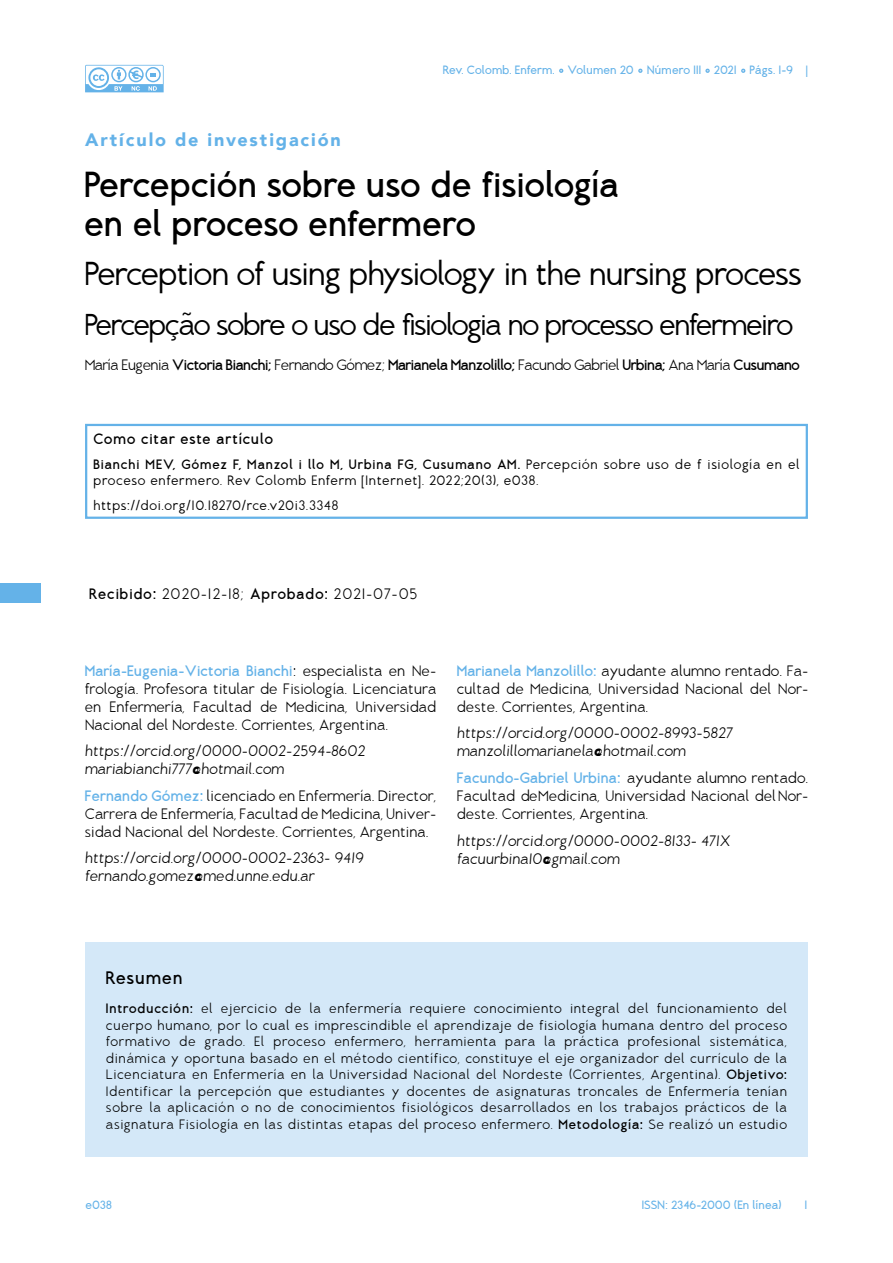
<style>
.page{position:relative;width:893px;height:1263px;background:#fff}
.page>*{position:absolute;margin:0;border:0;box-sizing:border-box;transform-origin:0 0}
.t1{font:700 36px/39px "Brixton";letter-spacing:.04em;color:#000}
.t2{font:33px "Brixton";letter-spacing:.01em;color:#000}
.t3{font:30px "Brixton";letter-spacing:-.005em;color:#000}
.t4{font:900 18px "Avenir";letter-spacing:.105em;color:#64b2e8}
.t5{font:700 18px "Brixton";letter-spacing:.09em;color:#000}
.t6{font:300 15px/18px "Brixton";letter-spacing:.05em;color:#000;text-align:justify}
.t7{font:italic 300 15px/18px "Brixton";letter-spacing:.05em;color:#000}
.t8{font:700 15px "Brixton";letter-spacing:.01em;color:#000}
.t9{font:300 15px "Brixton";letter-spacing:.1em;color:#000}
.t10{font:700 15px "Brixton";letter-spacing:.095em;color:#000}
.t11{font:300 13.5px/16.5px "Brixton";letter-spacing:.09em;color:#000;text-align:justify}
.t12{font:13.5px/16.5px "Brixton";letter-spacing:.09em;color:#000}
.t13{font:500 12px "Brixton";letter-spacing:.04em;color:#64b2e8}
.s1{font-weight:300}
.s2{font-weight:700}
.s3{font-weight:700;color:#64b2e8}
</style>
<div class="page">
<svg style="left:85px;top:65px;width:79px;height:27px"></svg>
<div style="left:0;top:583px;width:41px;height:19px;background:#64b2e8"></div>
<div style="left:85px;top:424px;width:723px;height:95px;border:2px solid #64b2e8"></div>
<div style="left:85px;top:942px;width:723px;height:215px;background:#d4e8f8"></div>
<p class="t13" style="left:443px;top:63px;width:366px">Rev. Colomb. Enferm. <span class="s1">•</span> Volumen 20 <span class="s1">•</span> Número III <span class="s1">•</span> 2021 <span class="s1">•</span> Págs. 1-9 |</p>
<h3 class="t4" style="left:85px;top:124px;width:257px">Artículo de investigación</h3>
<h1 class="t1" style="left:85px;top:166px;width:535px">Percepción sobre uso de fisiología en el proceso enfermero</h1>
<h2 class="t2" style="left:85px;top:254px;width:718px">Perception of using physiology in the nursing process</h2>
<h3 class="t3" style="left:85px;top:307px;width:709px">Percepção sobre o uso de fisiologia no processo enfermeiro</h3>
<p class="t8" style="left:85px;top:356px;width:716px"><span class="s1">María Eugenia</span> Victoria Bianchi; <span class="s1">Fernando Gómez;</span> Marianela Manzolillo; <span class="s1">Facundo Gabriel</span> Urbina; <span class="s1">Ana María</span> Cusumano</p>
<p class="t10" style="left:94px;top:430px;width:181px">Como citar este artículo</p>
<p class="t12" style="left:94px;top:456px;width:707px"><span class="s2">Bianchi MEV, Gómez F, Manzol i llo M, Urbina FG, Cusumano AM.</span> Percepción sobre uso de f isiología en el proceso enfermero. Rev Colomb Enferm [Internet]. 2022;20(3), e038.</p>
<p class="t12" style="left:94px;top:497px;width:246px">https://doi.org/10.18270/rce.v20i3.3348</p>
<p class="t9" style="left:90px;top:585px;width:329px"><span class="s2">Recibido:</span> 2020-12-18; <span class="s2">Aprobado:</span> 2021-07-05</p>
<p class="t6" style="left:85px;top:662px;width:352px"><span class="s3">María-Eugenia-Victoria Bianchi</span>: especialista en Ne&shy;frología. Profesora titular de Fisiología. Licenciatura en Enfermería, Facultad de Medicina, Universidad Nacional del Nordeste. Corrientes, Argentina.</p>
<p class="t7" style="left:85px;top:742px;width:281px">https://orcid.org/0000-0002-2594-8602 mariabianchi777@hotmail.com</p>
<p class="t6" style="left:85px;top:787px;width:352px"><span class="s3">Fernando Gómez:</span> licenciado en Enfermería. Director, Carrera de Enfermería, Facultad de Medicina, Univer&shy;sidad Nacional del Nordeste. Corrientes, Argentina.</p>
<p class="t7" style="left:85px;top:849px;width:279px">https://orcid.org/0000-0002-2363- 9419 fernando.gomez@med.unne.edu.ar</p>
<p class="t6" style="left:457px;top:662px;width:352px"><span class="s3">Marianela Manzolillo:</span> ayudante alumno rentado. Fa&shy;cultad de Medicina, Universidad Nacional del Nor&shy;deste. Corrientes, Argentina.</p>
<p class="t7" style="left:457px;top:724px;width:277px">https://orcid.org/0000-0002-8993-5827 manzolillomarianela@hotmail.com</p>
<p class="t6" style="left:457px;top:769px;width:352px"><span class="s3">Facundo-Gabriel Urbina:</span> ayudante alumno rentado.<br>Facultad de Medicina, Universidad Nacional del Nor&shy;deste. Corrientes, Argentina.</p>
<p class="t7" style="left:457px;top:832px;width:274px">https://orcid.org/0000-0002-8133- 471X facuurbina10@gmail.com</p>
<h3 class="t5" style="left:106px;top:967px;width:78px">Resumen</h3>
<p class="t11" style="left:106px;top:1000px;width:682px"><span class="s2">Introducción:</span> el ejercicio de la enfermería requiere conocimiento integral del funcionamiento del cuerpo humano, por lo cual es imprescindible el aprendizaje de fisiología humana dentro del proceso formativo de grado. El proceso enfermero, herramienta para la práctica profesional sistemática, dinámica y oportuna basado en el método científico, constituye el eje organizador del currículo de la Licenciatura en Enfermería en la Universidad Nacional del Nordeste (Corrientes, Argentina). <span class="s2">Objetivo:<br></span>Identificar la percepción que estudiantes y docentes de asignaturas troncales de Enfermería tenían sobre la aplicación o no de conocimientos fisiológicos desarrollados en los trabajos prácticos de la asignatura Fisiología en las distintas etapas del proceso enfermero. <span class="s2">Metodología:</span> Se realizó un estudio</p>
<p class="t13" style="left:86px;top:1198px;width:27px">e038</p>
<p class="t13" style="left:642px;top:1198px;width:141px">ISSN: 2346-2000 (En línea)</p>
<p class="t13" style="left:805px;top:1198px;width:4px">1</p>
</div>
